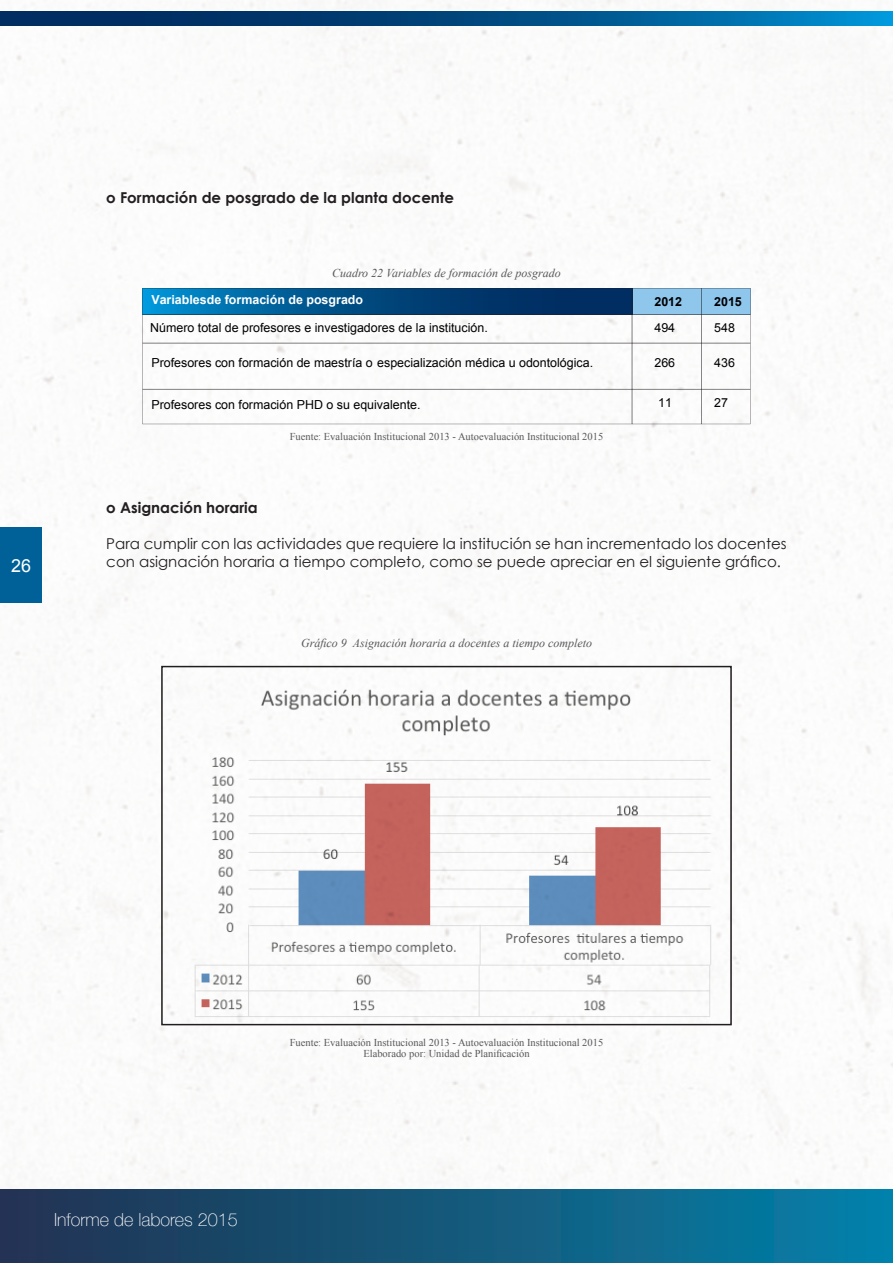
<style>
.page{position:relative;width:893px;height:1263px;background:#fff}
.page>*{position:absolute;margin:0;border:0;box-sizing:border-box;transform-origin:0 0}
.t1{font:100 18px "Helvetica Neue";color:#fff}
.t2{font:18px "Arial";color:#fff}
.t3{font:15px/18px "Century Gothic";color:#231f20}
.t4{font:700 15px "Century Gothic";color:#231f20}
.t5{font:12.45px "Arial";color:#000001}
.t6{font:700 12.45px "Arial";color:#fff}
.t7{font:700 12.45px "Arial";color:#000001}
.t8{font:italic 12px "Times New Roman";color:#57585a}
.t9{font:10.5px/10.5px "Times New Roman";color:#57585a;text-align:center}
</style>
<div class="page">
<img style="left:0;top:0;width:892px;height:1190px">
<div style="left:0;top:1190px;width:893px;height:73px;background:linear-gradient(to right,#223150,#0481a9)"></div>
<div style="left:0;top:527px;width:42px;height:75px;background:#006199"></div>
<svg style="left:0;top:11px;width:892px;height:15px;background:#004e86"></svg>
<svg style="left:143px;top:288px;width:607px;height:136px"></svg>
<img style="left:164px;top:669px;width:565px;height:353px">
<div style="left:161px;top:666px;width:571px;height:359px;border:2px solid #231f20"></div>
<h1 class="t2" style="left:11px;top:554px;width:22px">26</h1>
<p class="t4" style="left:106px;top:188px;width:349px">o Formación de posgrado de la planta docente</p>
<p class="t8" style="left:332px;top:265px;width:230px">Cuadro 22 Variables de formación de posgrado</p>
<p class="t6" style="left:151px;top:292px;width:213px">Variablesde formación de posgrado</p>
<p class="t7" style="left:654px;top:293px;width:29px">2012</p>
<p class="t7" style="left:714px;top:293px;width:29px">2015</p>
<p class="t5" style="left:150px;top:319px;width:339px">Número total de profesores e investigadores de la institución.</p>
<p class="t5" style="left:654px;top:319px;width:22px">494</p>
<p class="t5" style="left:714px;top:319px;width:22px">548</p>
<p class="t5" style="left:151px;top:354px;width:443px">Profesores con formación de maestría o especialización médica u odontológica.</p>
<p class="t5" style="left:654px;top:354px;width:22px">266</p>
<p class="t5" style="left:714px;top:354px;width:22px">436</p>
<p class="t5" style="left:151px;top:396px;width:271px">Profesores con formación PHD o su equivalente.</p>
<p class="t5" style="left:658px;top:394px;width:15px">11</p>
<p class="t5" style="left:714px;top:394px;width:15px">27</p>
<p class="t9" style="left:290px;top:431px;width:315px">Fuente: Evaluación Institucional 2013 - Autoevaluación Institucional 2015</p>
<p class="t4" style="left:106px;top:498px;width:153px">o Asignación horaria</p>
<p class="t3" style="left:106px;top:534px;width:682px">Para cumplir con las actividades que requiere la institución se han incrementado los docentes con asignación horaria a tiempo completo, como se puede apreciar en el siguiente gráfico.</p>
<p class="t8" style="left:301px;top:634px;width:292px">Gráfico 9 Asignación horaria a docentes a tiempo completo</p>
<p class="t9" style="left:290px;top:1037px;width:315px">Fuente: Evaluación Institucional 2013 - Autoevaluación Institucional 2015<br>Elaborado por: Unidad de Planificación</p>
<h1 class="t1" style="left:54px;top:1206px;width:185px">Informe de labores 2015</h1>
</div>
